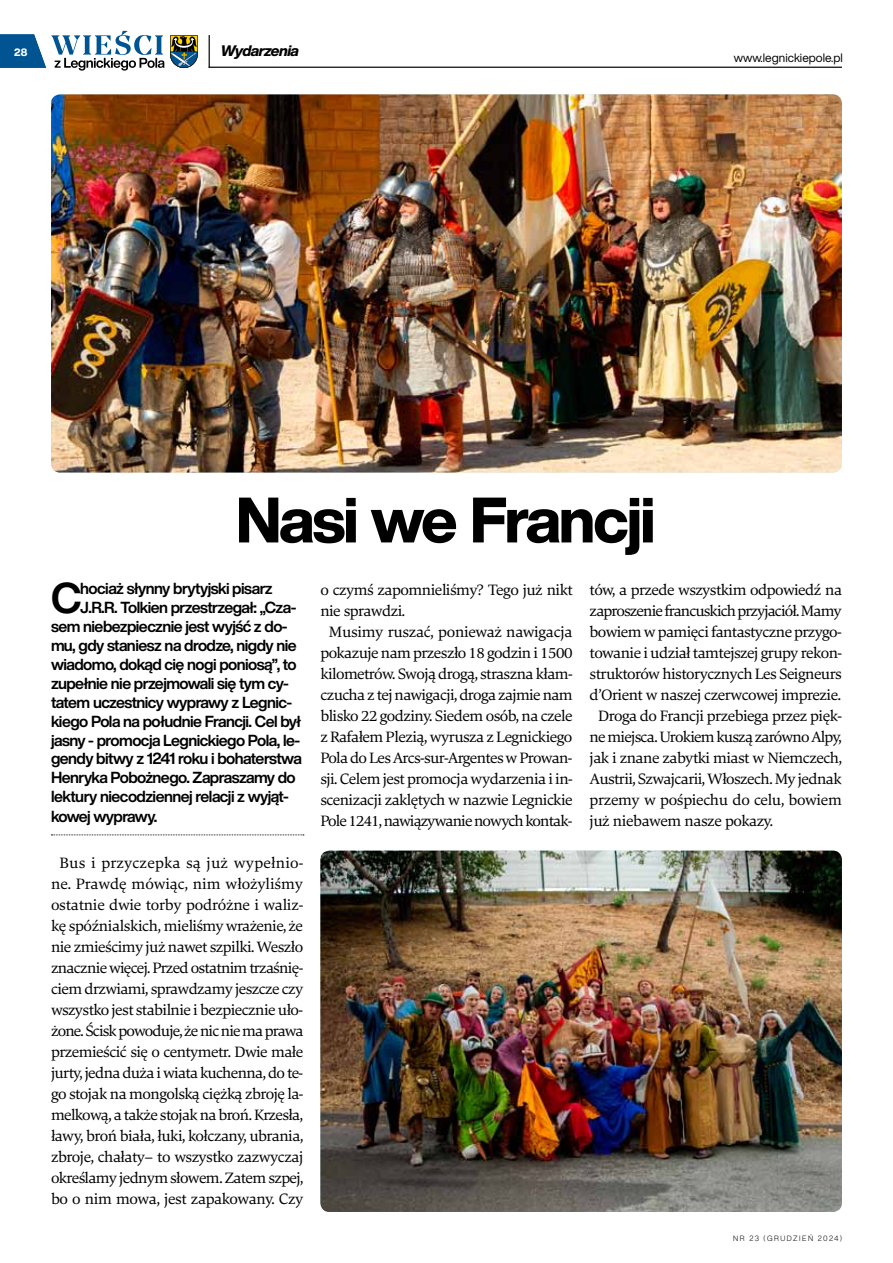
<style>
.page{position:relative;width:893px;height:1263px;background:#fff}
.page>*{position:absolute;margin:0;border:0;box-sizing:border-box;transform-origin:0 0}
.t1{font:800 63px "Helvetica Now Display";letter-spacing:-.035em;color:#000}
.t2{font:700 42.3px "Helvetica Now Display";color:#000}
.t3{font:15.75px/21px "Carat";letter-spacing:-.035em;color:#000;text-align:center}
.t4{font:700 15.75px "Helvetica Now Display";letter-spacing:-.035em;color:#000}
.t5{font:15.75px "Carat";letter-spacing:-.055em;color:#000}
.t6{font:italic 700 expanded 15px "Helvetica Now Display";letter-spacing:-.035em;color:#000}
.t7{font:12px "Helvetica Now Display";color:#000}
.t8{font:800 10.5px "Helvetica Now Display";color:#fff}
.t9{font:300 7.5px "Helvetica Now Display";letter-spacing:.21em;color:#000}
</style>
<div class="page">
<svg style="left:0;top:31px;width:198px;height:40px"></svg>
<hr style="left:209px;top:35px;width:1px;height:33px;background:#000">
<hr style="left:209px;top:67px;width:633px;height:1px;background:#000">
<img style="left:51px;top:94px;width:791px;height:378px">
<img style="left:320px;top:851px;width:522px;height:361px">
<svg style="left:51px;top:834px;width:253px;height:1px"></svg>
<p class="t8" style="left:14px;top:45px;width:15px">28</p>
<p class="t6" style="left:221px;top:40px;width:80px">Wydarzenia</p>
<p class="t7" style="left:734px;top:49px;width:111px">www.legnickiepole.pl</p>
<h1 class="t1" style="left:236px;top:476px;width:422px">Nasi we Francji</h1>
<p class="t3" style="left:320px;top:579px;width:254px">o czymś zapomnieliśmy? Tego już nikt</p>
<p class="t3" style="left:320px;top:600px;width:86px">nie sprawdzi.</p>
<p class="t3" style="left:329px;top:621px;width:245px">Musimy ruszać, ponieważ nawigacja</p>
<p class="t3" style="left:320px;top:642px;width:254px">pokazuje nam przeszło 18 godzin i 1500</p>
<p class="t3" style="left:320px;top:663px;width:254px">kilometrów. Swoją drogą, straszna kłam-</p>
<p class="t3" style="left:320px;top:684px;width:254px">czucha z tej nawigacji, droga zajmie nam</p>
<p class="t3" style="left:320px;top:705px;width:254px">blisko 22 godziny. Siedem osób, na czele</p>
<p class="t3" style="left:320px;top:726px;width:254px">z Rafałem Plezią, wyrusza z Legnickiego</p>
<p class="t3" style="left:320px;top:747px;width:254px">Pola do Les Arcs-sur-Argentes w Prowan-</p>
<p class="t3" style="left:320px;top:768px;width:254px">sji. Celem jest promocja wydarzenia i in-</p>
<p class="t3" style="left:320px;top:789px;width:254px">scenizacji zaklętych w nazwie Legnickie</p>
<p class="t5" style="left:320px;top:811px;width:254px">Pole 1241, nawiązywanie nowych kontak-</p>
<h2 class="t2" style="left:51px;top:569px;width:32px">C</h2>
<p class="t4" style="left:80px;top:578px;width:194px">hociaż słynny brytyjski pisarz</p>
<p class="t3" style="left:590px;top:579px;width:254px">tów, a przede wszystkim odpowiedź na</p>
<p class="t5" style="left:590px;top:601px;width:254px">zaproszenie francuskich przyjaciół. Mamy</p>
<p class="t3" style="left:590px;top:621px;width:254px">bowiem w pamięci fantastyczne przygo-</p>
<p class="t3" style="left:590px;top:642px;width:254px">towanie i udział tamtejszej grupy rekon-</p>
<p class="t3" style="left:590px;top:663px;width:254px">struktorów historycznych Les Seigneurs</p>
<p class="t3" style="left:590px;top:684px;width:253px">d’Orient w naszej czerwcowej imprezie.</p>
<p class="t3" style="left:598px;top:705px;width:245px">Droga do Francji przebiega przez pięk-</p>
<p class="t3" style="left:590px;top:726px;width:254px">ne miejsca. Urokiem kuszą zarówno Alpy,</p>
<p class="t3" style="left:590px;top:747px;width:254px">jak i znane zabytki miast w Niemczech,</p>
<p class="t3" style="left:590px;top:768px;width:254px">Austrii, Szwajcarii, Włoszech. My jednak</p>
<p class="t3" style="left:590px;top:789px;width:254px">przemy w pośpiechu do celu, bowiem</p>
<p class="t3" style="left:590px;top:810px;width:185px">już niebawem nasze pokazy.</p>
<p class="t4" style="left:80px;top:597px;width:218px">J.R.R. Tolkien przestrzegał: „Cza-</p>
<p class="t4" style="left:51px;top:616px;width:238px">sem niebezpiecznie jest wyjść z do-</p>
<p class="t4" style="left:51px;top:634px;width:247px">mu, gdy staniesz na drodze, nigdy nie</p>
<p class="t4" style="left:51px;top:653px;width:247px">wiadomo, dokąd cię nogi poniosą”, to</p>
<p class="t4" style="left:51px;top:672px;width:239px">zupełnie nie przejmowali się tym cy-</p>
<p class="t4" style="left:51px;top:691px;width:243px">tatem uczestnicy wyprawy z Legnic-</p>
<p class="t4" style="left:51px;top:710px;width:251px">kiego Pola na południe Francji. Cel był</p>
<p class="t4" style="left:51px;top:729px;width:251px">jasny - promocja Legnickiego Pola, le-</p>
<p class="t4" style="left:51px;top:748px;width:252px">gendy bitwy z 1241 roku i bohaterstwa</p>
<p class="t4" style="left:51px;top:767px;width:246px">Henryka Pobożnego. Zapraszamy do</p>
<p class="t4" style="left:51px;top:786px;width:239px">lektury niecodziennej relacji z wyjąt-</p>
<p class="t4" style="left:51px;top:805px;width:108px">kowej wyprawy.</p>
<p class="t3" style="left:51px;top:852px;width:254px">Bus i przyczepka są już wypełnio&shy;ne. Prawdę mówiąc, nim włożyliśmy ostatnie dwie torby podróżne i waliz&shy;kę spóźnialskich, mieliśmy wrażenie, że nie zmieścimy już nawet szpilki. Weszło znacznie więcej. Przed ostatnim trzaśnię&shy;ciem drzwiami, sprawdzamy jeszcze czy wszystko jest stabilnie i bezpiecznie uło&shy;żone. Ścisk powoduje, że nic nie ma prawa przemieścić się o centymetr. Dwie małe jurty, jedna duża i wiata kuchenna, do te&shy;go stojak na mongolską ciężką zbroję la&shy;melkową, a także stojak na broń. Krzesła, ławy, broń biała, łuki, kołczany, ubrania, zbroje, chałaty– to wszystko zazwyczaj określamy jednym słowem. Zatem szpej, bo o nim mowa, jest zapakowany. Czy</p>
<p class="t9" style="left:733px;top:1233px;width:110px">NR 23 (GRUDZIEŃ 2024)</p>
</div>
